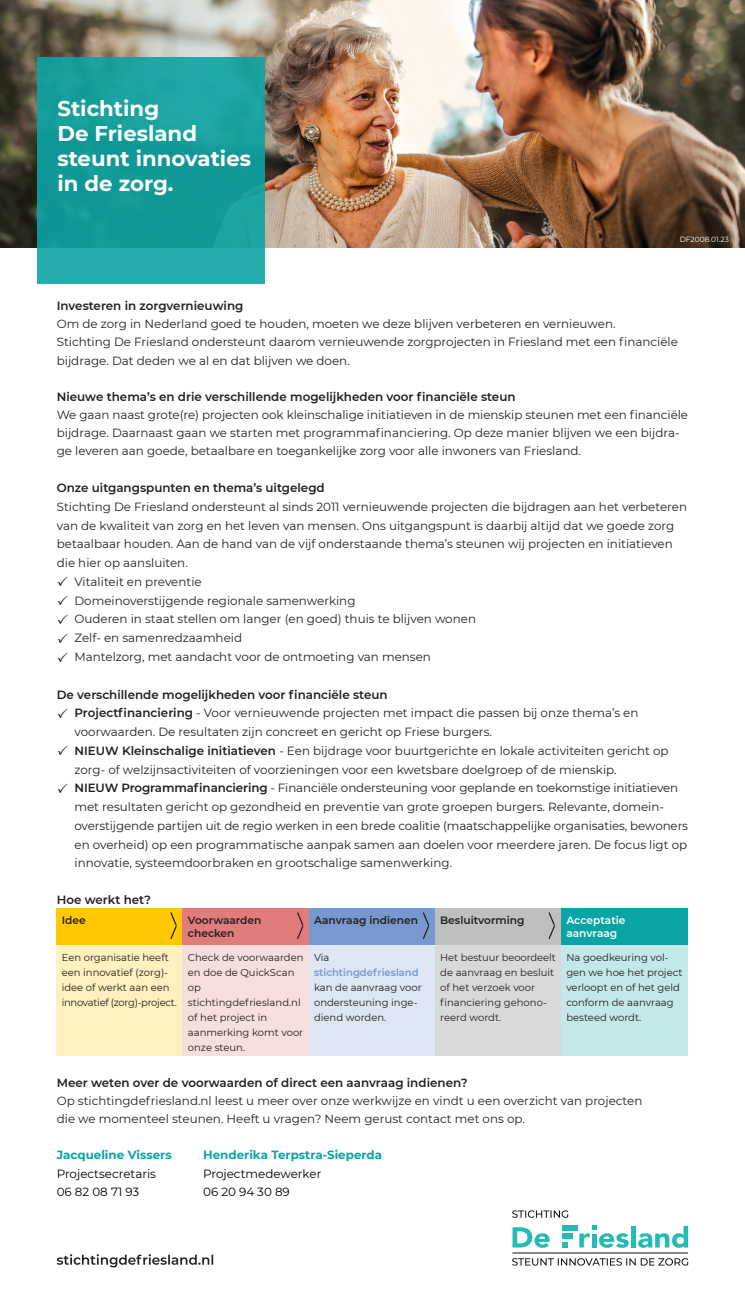
<style>
.page{position:relative;width:745px;height:1294px;background:#fff}
.page>*{position:absolute;margin:0;border:0;box-sizing:border-box;transform-origin:0 0}
.t1{font:700 21.25px "Montserrat";color:#fff}
.t2{font:11.88px/18.8px "Montserrat";color:#231f20}
.t3{font:600 11.88px "Montserrat";color:#231f20}
.t4{font:11.88px "Montserrat";color:#000}
.t5{font:700 11.88px "Montserrat";color:#0ba4a4}
.t6{font:600 10.62px "Montserrat";color:#231f20}
.t7{font:600 10.62px "Montserrat";color:#fff}
.t8{font:10px/15px "Montserrat";color:#231f20}
.t9{font:600 10px/15px "Montserrat";color:#7899cf}
.t10{font:7.5px "Montserrat";color:#fff}
.s1{font-weight:600}
.s2{font-weight:400;color:#231f20}
</style>
<div class="page">
<div style="left:57px;top:908px;width:126px;height:37px;background:#ffc800"></div>
<div style="left:183px;top:908px;width:126px;height:37px;background:#e07d7a"></div>
<div style="left:309px;top:908px;width:126px;height:37px;background:#7899cf"></div>
<div style="left:435px;top:908px;width:126px;height:37px;background:#bfbfbf"></div>
<div style="left:561px;top:908px;width:126px;height:37px;background:#0ba4a4"></div>
<div style="left:57px;top:945px;width:126px;height:110px;background:#fff1bf"></div>
<div style="left:183px;top:945px;width:126px;height:110px;background:#f7dfde"></div>
<div style="left:309px;top:945px;width:126px;height:110px;background:#dde6f3"></div>
<div style="left:435px;top:945px;width:126px;height:110px;background:#d9d9d9"></div>
<div style="left:561px;top:945px;width:126px;height:110px;background:#c2e8e8"></div>
<img style="left:0;top:0;width:744px;height:247px">
<div style="left:38px;top:57px;width:227px;height:226px;background:linear-gradient(to bottom,#169e9c,#18a1a1)"></div>
<svg style="left:170px;top:912px;width:7px;height:27px"></svg>
<svg style="left:297px;top:912px;width:7px;height:27px"></svg>
<svg style="left:422px;top:912px;width:8px;height:27px"></svg>
<svg style="left:548px;top:912px;width:7px;height:27px"></svg>
<svg style="left:512px;top:1227px;width:37px;height:20px"></svg>
<div style="left:630px;top:1225px;width:5px;height:22px;background:#22bcb4"></div>
<svg style="left:638px;top:1225px;width:49px;height:22px"></svg>
<div style="left:562px;top:1225px;width:16px;height:5px;background:#22bcb4"></div>
<svg style="left:562px;top:1242px;width:5px;height:5px"></svg>
<div style="left:562px;top:1233px;width:10px;height:5px;background:#22bcb4"></div>
<svg style="left:579px;top:1225px;width:49px;height:22px"></svg>
<svg style="left:512px;top:1258px;width:175px;height:7px"></svg>
<svg style="left:512px;top:1210px;width:56px;height:7px"></svg>
<hr style="left:512px;top:1252px;width:175px;height:1px;background:#111416">
<svg style="left:57px;top:1254px;width:156px;height:13px"></svg>
<p class="t1" style="left:57px;top:93px;width:103px">Stichting</p>
<p class="t1" style="left:57px;top:118px;width:141px">De Friesland</p>
<p class="t1" style="left:57px;top:143px;width:195px">steunt innovaties</p>
<p class="t1" style="left:57px;top:168px;width:117px">in de zorg.</p>
<p class="t10" style="left:679px;top:234px;width:51px">DF2008.01.23</p>
<p class="t3" style="left:57px;top:297px;width:188px">Investeren in zorgvernieuwing</p>
<p class="t2" style="left:57px;top:314px;width:560px">Om de zorg in Nederland goed te houden, moeten we deze blijven verbeteren en vernieuwen.</p>
<p class="t2" style="left:57px;top:333px;width:622px;line-height:18.1px">Stichting De Friesland ondersteunt daarom vernieuwende zorgprojecten in Friesland met een financiële bijdrage. Dat deden we al en dat blijven we doen.</p>
<p class="t3" style="left:57px;top:388px;width:460px">Nieuwe thema’s en drie verschillende mogelijkheden voor financiële steun</p>
<p class="t2" style="left:57px;top:405px;width:632px;line-height:18.1px">We gaan naast grote(re) projecten ook kleinschalige initiatieven in de mienskip steunen met een financiële bijdrage. Daarnaast gaan we starten met programmafinanciering. Op deze manier blijven we een bijdra&shy;ge leveren aan goede, betaalbare en toegankelijke zorg voor alle inwoners van Friesland.</p>
<p class="t3" style="left:57px;top:479px;width:269px">Onze uitgangspunten en thema’s uitgelegd</p>
<p class="t2" style="left:57px;top:497px;width:631px">Stichting De Friesland ondersteunt al sinds 2011 vernieuwende projecten die bijdragen aan het verbeteren van de kwaliteit van zorg en het leven van mensen. Ons uitgangspunt is daarbij altijd dat we goede zorg betaalbaar houden. Aan de hand van de vijf onderstaande thema’s steunen wij projecten en initiatieven die hier op aansluiten.</p>
<p class="t2" style="left:74px;top:572px;width:129px">Vitaliteit en preventie</p>
<p class="t2" style="left:74px;top:590px;width:282px">Domeinoverstijgende regionale samenwerking</p>
<p class="t2" style="left:74px;top:609px;width:403px">Ouderen in staat stellen om langer (en goed) thuis te blijven wonen</p>
<p class="t2" style="left:74px;top:628px;width:169px">Zelf- en samenredzaamheid</p>
<p class="t2" style="left:74px;top:647px;width:358px">Mantelzorg, met aandacht voor de ontmoeting van mensen</p>
<p class="t3" style="left:57px;top:686px;width:332px">De verschillende mogelijkheden voor financiële steun</p>
<p class="t2" style="left:74px;top:703px;width:565px"><span class="s1">Projectfinanciering</span> - Voor vernieuwende projecten met impact die passen bij onze thema’s en</p>
<p class="t2" style="left:74px;top:722px;width:419px">voorwaarden. De resultaten zijn concreet en gericht op Friese burgers.</p>
<p class="t2" style="left:74px;top:740px;width:595px"><span class="s1">NIEUW Kleinschalige initiatieven</span> - Een bijdrage voor buurtgerichte en lokale activiteiten gericht op</p>
<p class="t2" style="left:74px;top:759px;width:543px">zorg- of welzijnsactiviteiten of voorzieningen voor een kwetsbare doelgroep of de mienskip.</p>
<p class="t2" style="left:74px;top:778px;width:605px"><span class="s1">NIEUW Programmafinanciering</span> - Financiële ondersteuning voor geplande en toekomstige initiatieven</p>
<p class="t2" style="left:74px;top:797px;width:614px">met resultaten gericht op gezondheid en preventie van grote groepen burgers. Relevante, domein&shy;overstijgende partijen uit de regio werken in een brede coalitie (maatschappelijke organisaties, bewoners en overheid) op een programmatische aanpak samen aan doelen voor meerdere jaren. De focus ligt op innovatie, systeemdoorbraken en grootschalige samenwerking.</p>
<p class="t3" style="left:57px;top:891px;width:96px">Hoe werkt het?</p>
<p class="t6" style="left:62px;top:912px;width:25px">Idee</p>
<p class="t6" style="left:188px;top:912px;width:75px">Voorwaarden</p>
<p class="t6" style="left:188px;top:925px;width:48px">checken</p>
<p class="t6" style="left:314px;top:912px;width:105px">Aanvraag indienen</p>
<p class="t6" style="left:440px;top:912px;width:86px">Besluitvorming</p>
<p class="t7" style="left:566px;top:912px;width:61px">Acceptatie</p>
<p class="t7" style="left:566px;top:925px;width:52px">aanvraag</p>
<p class="t8" style="left:62px;top:949px;width:108px">Een organisatie heeft</p>
<p class="t8" style="left:62px;top:964px;width:116px">een innovatief (zorg)- idee of werkt aan een innovatief (zorg)-project.</p>
<p class="t8" style="left:188px;top:949px;width:117px">Check de voorwaarden</p>
<p class="t8" style="left:188px;top:964px;width:108px">en doe de QuickScan op</p>
<p class="t8" style="left:188px;top:994px;width:114px">stichtingdefriesland.nl</p>
<p class="t8" style="left:188px;top:1009px;width:81px">of het project in</p>
<p class="t8" style="left:188px;top:1024px;width:117px">aanmerking komt voor</p>
<p class="t8" style="left:188px;top:1039px;width:59px">onze steun.</p>
<p class="t8" style="left:314px;top:949px;width:17px">Via</p>
<p class="t9" style="left:314px;top:964px;width:109px">stichtingdefriesland <span class="s2">kan de aanvraag voor</span></p>
<p class="t8" style="left:314px;top:994px;width:105px">ondersteuning inge&shy;diend worden.</p>
<p class="t8" style="left:440px;top:949px;width:117px">Het bestuur beoordeelt</p>
<p class="t8" style="left:440px;top:964px;width:115px">de aanvraag en besluit of het verzoek voor</p>
<p class="t8" style="left:440px;top:994px;width:108px">financiering gehono&shy;reerd wordt.</p>
<p class="t8" style="left:566px;top:949px;width:117px">Na goedkeuring vol&shy;gen we hoe het project</p>
<p class="t8" style="left:566px;top:979px;width:115px">verloopt en of het geld</p>
<p class="t8" style="left:566px;top:994px;width:109px">conform de aanvraag</p>
<p class="t8" style="left:566px;top:1009px;width:76px">besteed wordt.</p>
<p class="t3" style="left:57px;top:1074px;width:412px">Meer weten over de voorwaarden of direct een aanvraag indienen?</p>
<p class="t2" style="left:57px;top:1090px;width:586px">Op stichtingdefriesland.nl leest u meer over onze werkwijze en vindt u een overzicht van projecten</p>
<p class="t2" style="left:57px;top:1108px;width:469px">die we momenteel steunen. Heeft u vragen? Neem gerust contact met ons op.</p>
<p class="t5" style="left:57px;top:1146px;width:116px">Jacqueline Vissers</p>
<p class="t5" style="left:203px;top:1146px;width:180px">Henderika Terpstra-Sieperda</p>
<p class="t4" style="left:57px;top:1164px;width:101px">Projectsecretaris</p>
<p class="t4" style="left:203px;top:1164px;width:120px">Projectmedewerker</p>
<p class="t4" style="left:57px;top:1183px;width:84px">06 82 08 71 93</p>
<p class="t4" style="left:203px;top:1183px;width:88px">06 20 94 30 89</p>
</div>
